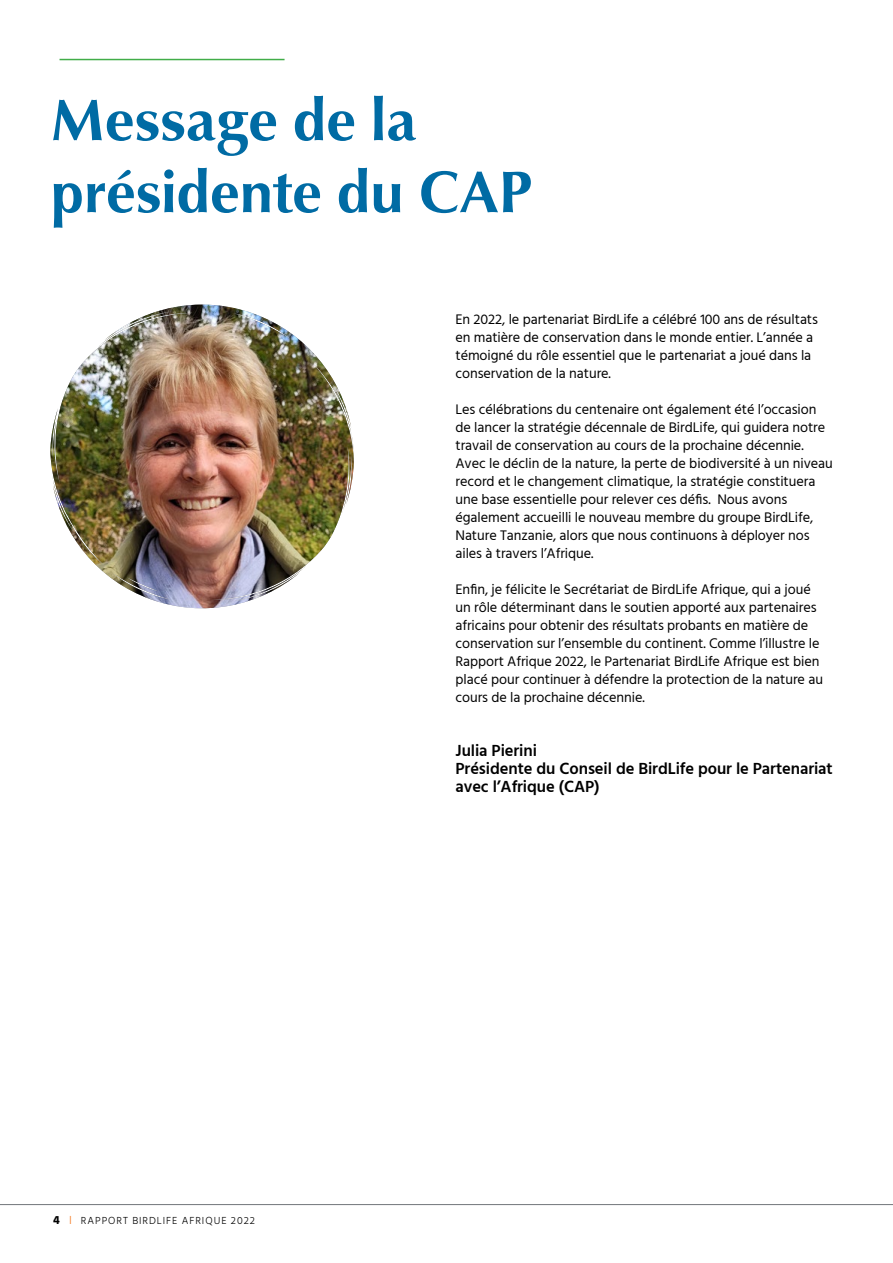
<style>
.page{position:relative;width:893px;height:1263px;background:#fff}
.page>*{position:absolute;margin:0;border:0;box-sizing:border-box;transform-origin:0 0}
.t1{font:700 60px/72px "Classico URWTOT";color:#006ba4}
.t2{font:600 16.5px/18px "Hind Madurai";letter-spacing:-.005em;color:#000}
.t3{font:14.25px/18px "Hind Madurai";letter-spacing:-.005em;color:#000}
.t4{font:300 10.5px "Hind Madurai";letter-spacing:.09em;color:#000}
.s1{font-weight:700;font-size:12px}
.s2{font-size:12px;color:#f47920}
</style>
<div class="page">
<hr style="left:0;top:1204px;width:893px;height:1px;background:#71767a">
<hr style="left:60px;top:59px;width:225px;height:1px;background:#41ad49">
<img style="left:159px;top:304px;width:195px;height:261px">
<img style="left:50px;top:311px;width:256px;height:298px">
<h1 class="t1" style="left:50px;top:90px;width:483px">Message de la présidente du CAP</h1>
<p class="t4" style="left:53px;top:1217px;width:203px"><span class="s1">4</span> <span class="s2">I</span> RAPPORT BIRDLIFE AFRIQUE 2022</p>
<p class="t3" style="left:455px;top:311px;width:364px">En 2022, le partenariat BirdLife a célébré 100 ans de résultats en matière de conservation dans le monde entier. L’année a témoigné du rôle essentiel que le partenariat a joué dans la conservation de la nature.</p>
<p class="t3" style="left:455px;top:400px;width:379px">Les célébrations du centenaire ont également été l’occasion de lancer la stratégie décennale de BirdLife, qui guidera notre travail de conservation au cours de la prochaine décennie.<br>Avec le déclin de la nature, la perte de biodiversité à un niveau record et le changement climatique, la stratégie constituera une base essentielle pour relever ces défis. Nous avons également accueilli le nouveau membre du groupe BirdLife, Nature Tanzanie, alors que nous continuons à déployer nos ailes à travers l’Afrique.</p>
<p class="t3" style="left:455px;top:581px;width:369px">Enfin, je félicite le Secrétariat de BirdLife Afrique, qui a joué un rôle déterminant dans le soutien apporté aux partenaires africains pour obtenir des résultats probants en matière de conservation sur l’ensemble du continent. Comme l’illustre le Rapport Afrique 2022, le Partenariat BirdLife Afrique est bien placé pour continuer à défendre la protection de la nature au cours de la prochaine décennie.</p>
<p class="t2" style="left:455px;top:743px;width:379px">Julia Pierini<br>Présidente du Conseil de BirdLife pour le Partenariat avec l’Afrique (CAP)</p>
</div>
